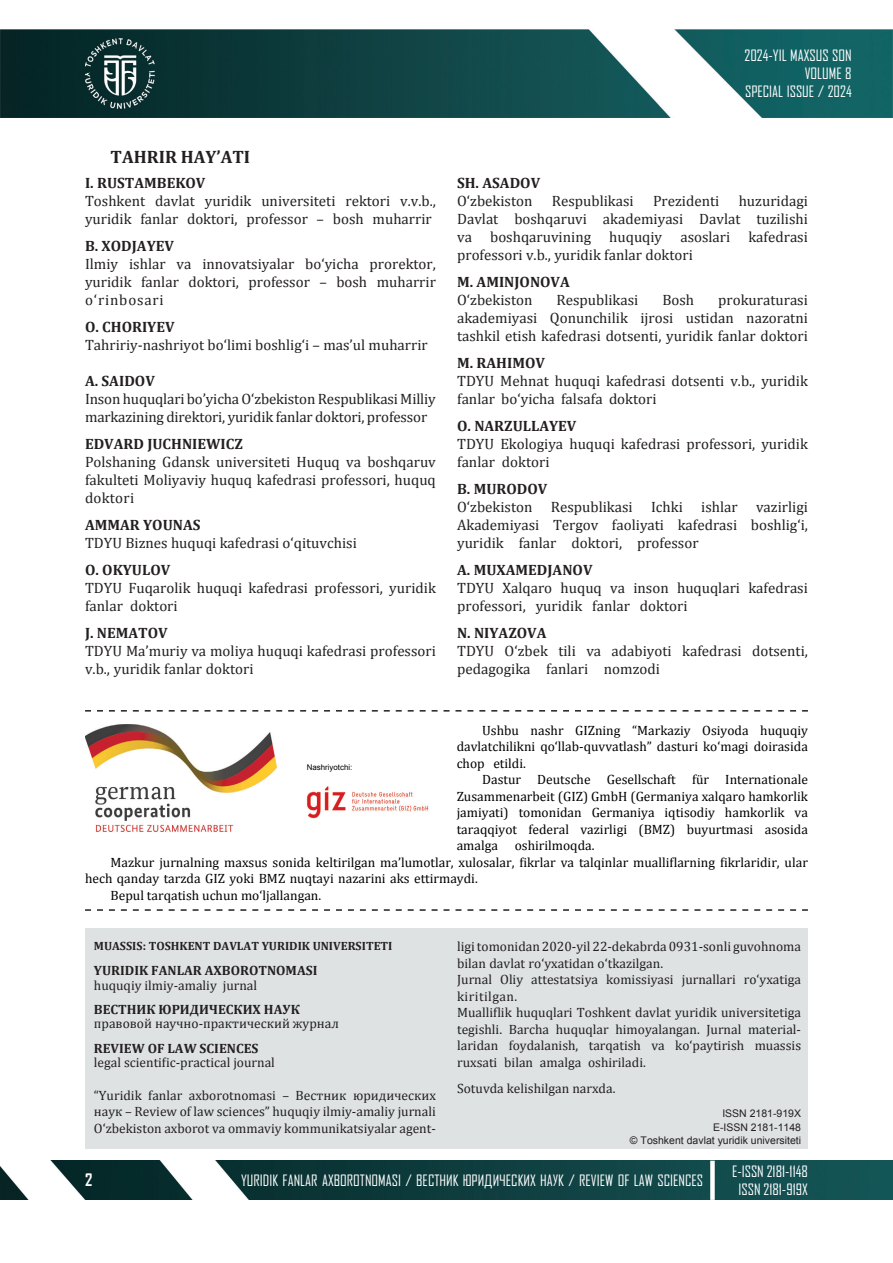
<style>
.page{position:relative;width:893px;height:1263px;background:#fff}
.page>*{position:absolute;margin:0;border:0;box-sizing:border-box;transform-origin:0 0}
.t1{font:700 18px "Cambria";color:#231f20}
.t2{font:700 16.5px "Agency FB";color:#fff}
.t3{font:15px/18px "Cambria";color:#231f20}
.t4{font:700 15px "Cambria";color:#231f20}
.t5{font:15px/18px "Agency FB Cyrillic";color:#fff;text-align:center}
.t6{font:15px/18px "Agency FB";color:#fff;text-align:right}
.t7{font:13.5px/16.5px "Cambria";color:#231f20;text-align:justify}
.t8{font:13.5px/16.5px "Cambria";color:#000;text-align:justify}
.t9{font:700 13.5px "Cambria";color:#231f20}
.t10{font:700 12px "Cambria";color:#231f20}
.t11{font:10.5px/13.5px "Arial";color:#231f20;text-align:right}
.t12{font:7.95px "Arial";color:#000}
</style>
<div class="page">
<img style="left:0;top:1161px;width:893px;height:39px">
<img style="left:0;top:29px;width:893px;height:89px">
<img style="left:85px;top:39px;width:70px;height:70px">
<div style="left:710px;top:1161px;width:5px;height:39px;background:#fff"></div>
<div style="left:85px;top:928px;width:723px;height:220px;background:#dee2e2"></div>
<svg style="left:85px;top:710px;width:723px;height:1px"></svg>
<svg style="left:85px;top:909px;width:723px;height:2px"></svg>
<img style="left:85px;top:724px;width:344px;height:108px">
<p class="t6" style="left:744px;top:46px;width:109px">2024-YIL MAXSUS SON<br>VOLUME 8<br>SPECIAL ISSUE / 2024</p>
<p class="t1" style="left:111px;top:144px;width:141px">TAHRIR HAY’ATI</p>
<p class="t4" style="left:85px;top:172px;width:122px">I. RUSTAMBEKOV</p>
<p class="t3" style="left:85px;top:192px;width:352px">Toshkent davlat yuridik universiteti rektori v.v.b., yuridik fanlar doktori, professor – bosh muharrir</p>
<p class="t4" style="left:85px;top:235px;width:90px">B. XODJAYEV</p>
<p class="t3" style="left:85px;top:255px;width:352px;text-align:justify">Ilmiy ishlar va innovatsiyalar bo‘yicha prorektor, yuridik fanlar doktori, professor – bosh muharrir o‘rinbosari</p>
<p class="t4" style="left:85px;top:316px;width:91px">O. CHORIYEV</p>
<p class="t3" style="left:85px;top:336px;width:344px">Tahririy-nashriyot bo‘limi boshlig‘i – mas’ul muharrir</p>
<p class="t4" style="left:85px;top:370px;width:71px">A. SAIDOV</p>
<p class="t3" style="left:85px;top:390px;width:352px">Inson huquqlari bo’yicha O‘zbekiston Respublikasi Milliy markazining direktori, yuridik fanlar doktori, professor</p>
<p class="t4" style="left:85px;top:433px;width:159px">EDVARD JUCHNIEWICZ</p>
<p class="t3" style="left:85px;top:453px;width:352px;text-align:justify">Polshaning Gdansk universiteti Huquq va boshqaruv fakulteti Moliyaviy huquq kafedrasi professori, huquq doktori</p>
<p class="t4" style="left:85px;top:514px;width:117px">AMMAR YOUNAS</p>
<p class="t3" style="left:85px;top:534px;width:273px">TDYU Biznes huquqi kafedrasi o‘qituvchisi</p>
<p class="t4" style="left:85px;top:559px;width:87px">O. OKYULOV</p>
<p class="t3" style="left:85px;top:579px;width:352px">TDYU Fuqarolik huquqi kafedrasi professori, yuridik fanlar doktori</p>
<p class="t4" style="left:85px;top:622px;width:84px">J. NEMATOV</p>
<p class="t3" style="left:85px;top:642px;width:352px">TDYU Ma’muriy va moliya huquqi kafedrasi professori v.b., yuridik fanlar doktori</p>
<p class="t4" style="left:457px;top:172px;width:85px">SH. ASADOV</p>
<p class="t3" style="left:457px;top:192px;width:77px">O‘zbekiston</p>
<p class="t3" style="left:552px;top:192px;width:83px">Respublikasi</p>
<p class="t3" style="left:653px;top:192px;width:68px">Prezidenti</p>
<p class="t3" style="left:457px;top:192px;width:352px;text-align:justify;text-indent:282px">huzuridagi Davlat boshqaruvi akademiyasi Davlat tuzilishi va boshqaruvining huquqiy asoslari kafedrasi professori v.b., yuridik fanlar doktori</p>
<p class="t4" style="left:457px;top:271px;width:114px">M. AMINJONOVA</p>
<p class="t3" style="left:457px;top:291px;width:77px">O‘zbekiston</p>
<p class="t3" style="left:556px;top:291px;width:83px">Respublikasi</p>
<p class="t3" style="left:662px;top:291px;width:33px">Bosh</p>
<p class="t3" style="left:457px;top:291px;width:352px;text-align:justify;text-indent:261px">prokuraturasi akademiyasi Qonunchilik ijrosi ustidan nazoratni tashkil etish kafedrasi dotsenti, yuridik fanlar doktori</p>
<p class="t4" style="left:457px;top:352px;width:89px">M. RAHIMOV</p>
<p class="t3" style="left:457px;top:372px;width:352px">TDYU Mehnat huquqi kafedrasi dotsenti v.b., yuridik fanlar bo‘yicha falsafa doktori</p>
<p class="t4" style="left:457px;top:415px;width:121px">O. NARZULLAYEV</p>
<p class="t3" style="left:457px;top:435px;width:352px">TDYU Ekologiya huquqi kafedrasi professori, yuridik fanlar doktori</p>
<p class="t4" style="left:457px;top:478px;width:92px">B. MURODOV</p>
<p class="t3" style="left:457px;top:498px;width:352px;text-align:justify">O‘zbekiston Respublikasi Ichki ishlar vazirligi Akademiyasi Tergov faoliyati kafedrasi boshlig‘i, yuridik fanlar doktori, professor</p>
<p class="t4" style="left:457px;top:559px;width:137px">A. MUXAMEDJANOV</p>
<p class="t3" style="left:457px;top:579px;width:352px">TDYU Xalqaro huquq va inson huquqlari kafedrasi professori, yuridik fanlar doktori</p>
<p class="t4" style="left:457px;top:622px;width:91px">N. NIYAZOVA</p>
<p class="t3" style="left:457px;top:642px;width:352px">TDYU O‘zbek tili va adabiyoti kafedrasi dotsenti, pedagogika fanlari nomzodi</p>
<p class="t8" style="left:457px;top:722px;width:353px;text-indent:26px">Ushbu nashr GIZning “Markaziy Osiyoda huquqiy davlatchilikni qoʻllab-quvvatlash” dasturi koʻmagi doirasida chop etildi.</p>
<p class="t8" style="left:482px;top:771px;width:327px">Dastur Deutsche Gesellschaft für Internationale</p>
<p class="t8" style="left:457px;top:788px;width:353px">Zusammenarbeit (GIZ) GmbH (Germaniya xalqaro hamkorlik</p>
<p class="t8" style="left:457px;top:804px;width:353px">jamiyati) tomonidan Germaniya iqtisodiy hamkorlik va</p>
<p class="t8" style="left:457px;top:821px;width:353px">taraqqiyot federal vazirligi (BMZ) buyurtmasi asosida</p>
<p class="t8" style="left:457px;top:837px;width:139px">amalga oshirilmoqda.</p>
<p class="t8" style="left:111px;top:854px;width:699px">Mazkur jurnalning maxsus sonida keltirilgan maʼlumotlar, xulosalar, fikrlar va talqinlar mualliflarning fikrlaridir, ular</p>
<p class="t8" style="left:85px;top:870px;width:394px">hech qanday tarzda GIZ yoki BMZ nuqtayi nazarini aks ettirmaydi.</p>
<p class="t8" style="left:111px;top:887px;width:212px">Bepul tarqatish uchun moʻljallangan.</p>
<p class="t12" style="left:307px;top:761px;width:47px">Nashriyotchi:</p>
<p class="t10" style="left:94px;top:937px;width:300px">MUASSIS: TOSHKENT DAVLAT YURIDIK UNIVERSITETI</p>
<p class="t9" style="left:94px;top:961px;width:225px">YURIDIK FANLAR AXBOROTNOMASI</p>
<p class="t7" style="left:94px;top:976px;width:165px">huquqiy ilmiy-amaliy jurnal</p>
<p class="t9" style="left:94px;top:1000px;width:208px">BЕСТНИК ЮРИДИЧЕСКИХ НАУК</p>
<p class="t7" style="left:94px;top:1015px;width:247px">правовойнаучно-практическийжурнал</p>
<p class="t9" style="left:94px;top:1038px;width:166px">REVIEW OF LAW SCIENCES</p>
<p class="t7" style="left:94px;top:1054px;width:183px">legal scientific-practical journal</p>
<p class="t7" style="left:94px;top:1087px;width:343px">“Yuridik fanlar axborotnomasi – Вестник юридических наук – Review of law sciences” huquqiy ilmiy-amaliy jurnali Oʻzbekiston axborot va ommaviy kommunikatsiyalar agent-</p>
<p class="t7" style="left:457px;top:938px;width:345px;text-align:left">ligi tomonidan 2020-yil 22-dekabrda 0931-sonli guvohnoma bilan davlat ro‘yxatidan o‘tkazilgan.<br>Jurnal Oliy attestatsiya komissiyasi jurnallari ro‘yxatiga kiritilgan.<br>Mualliflik huquqlari Toshkent davlat yuridik unive rsitetiga tegishli. Barcha huquqlar himoya langan. Jurnal material&shy;laridan foydalanish, tarqatish va ko‘paytirish muas sis ruxsati bilan amalga oshiriladi.</p>
<p class="t7" style="left:457px;top:1080px;width:160px">Sotuvda kelishilgan narxda.</p>
<p class="t11" style="left:630px;top:1106px;width:173px">ISSN 2181-919Х<br>E-ISSN 2181-1148<br>© Toshkent davlat yuridik universiteti</p>
<p class="t2" style="left:85px;top:1170px;width:9px">2</p>
<p class="t5" style="left:241px;top:1171px;width:463px">YURIDIK FANLAR AXBOROTNOMASI / ВЕСТНИК ЮРИДИЧЕСКИХ НАУК / REVIEW OF LAW SCIENCES</p>
<p class="t5" style="left:732px;top:1162px;width:77px">E-ISSN 2181-1148<br>ISSN 2181-919Х</p>
</div>
